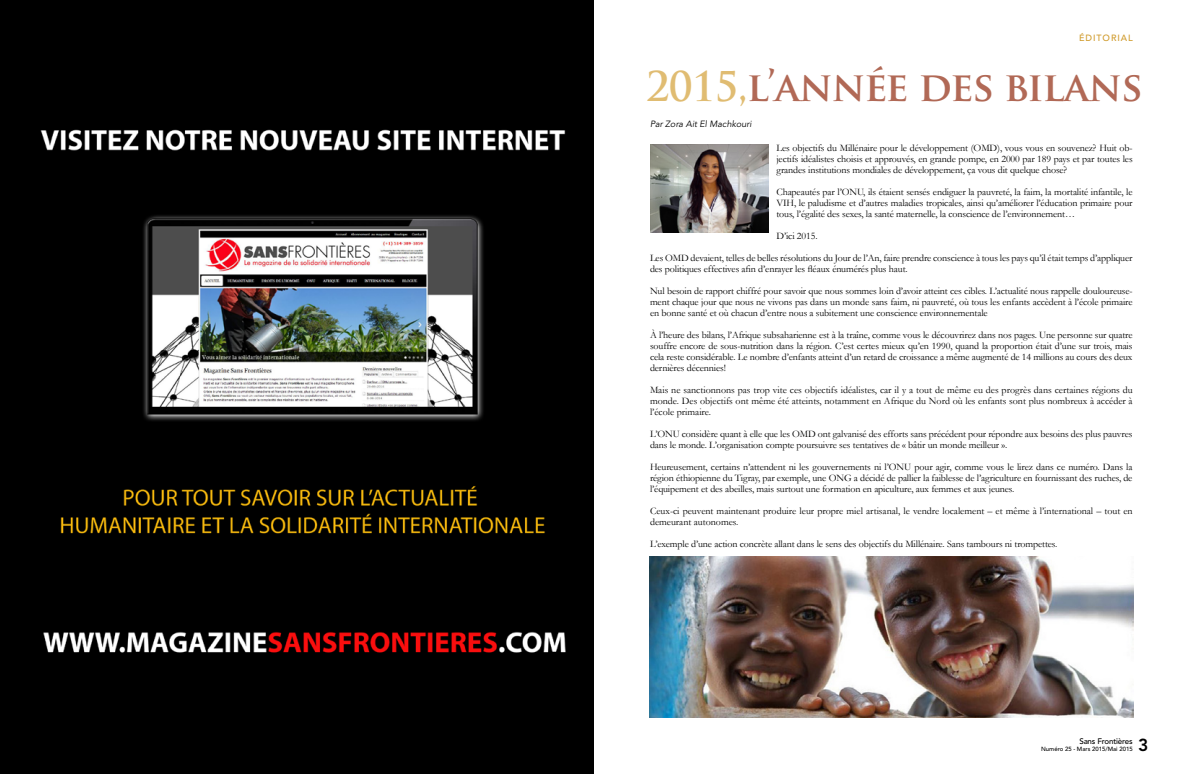
<style>
.page{position:relative;width:1188px;height:774px;background:#fff}
.page>*{position:absolute;margin:0;border:0;box-sizing:border-box;transform-origin:0 0}
.t1{font:700 40px "Trajan Pro";letter-spacing:-.025em;color:#b16956}
.t2{font:800 17.3px "Avenir LT Std";color:#000}
.t3{font:10px/11px "Garamond";letter-spacing:-.01em;color:#000;text-align:justify}
.t4{font:italic 9px "Avenir LT Std";color:#000}
.t5{font:500 9px "Avenir LT Std";letter-spacing:.1em;color:#d09b2c}
.t6{font:500 8px "Avenir LT Std";letter-spacing:-.02em;color:#000}
.t7{font:500 6px "Avenir LT Std";color:#000}
.s1{color:#e0bc72}
</style>
<div class="page">
<img style="left:649px;top:556px;width:485px;height:161px">
<img style="left:650px;top:144px;width:118px;height:89px">
<div style="left:0;top:0;width:594px;height:774px;background:#000"></div>
<img style="left:40px;top:129px;width:526px;height:524px">
<p class="t5" style="left:1079px;top:33px;width:55px">ÉDITORIAL</p>
<h1 class="t1" style="left:646px;top:62px;width:498px"><span class="s1">2015,</span>L’ANNÉE DES BILANS</h1>
<p class="t4" style="left:650px;top:119px;width:103px">Par Zora Ait El Machkouri</p>
<p class="t3" style="left:776px;top:142px;width:358px">Les objectifs du Millénaire pour le développement (OMD), vous vous en souvenez? Huit ob&shy;jectifs idéalistes choisis et approuvés, en grande pompe, en 2000 par 189 pays et par toutes les grandes institutions mondiales de développement, ça vous dit quelque chose?</p>
<p class="t3" style="left:776px;top:186px;width:358px">Chapeautés par l’ONU, ils étaient sensés endiguer la pauvreté, la faim, la mortalité infantile, le VIH, le paludisme et d’autres maladies tropicales, ainsi qu’améliorer l’éducation primaire pour tous, l’égalité des sexes, la santé maternelle, la conscience de l’environnement…</p>
<p class="t3" style="left:776px;top:230px;width:43px">D’ici 2015.</p>
<p class="t3" style="left:650px;top:252px;width:484px">Les OMD devaient, telles de belles résolutions du Jour de l’An, faire prendre conscience à tous les pays qu’il était temps d’appliquer des politiques effectives afin d’enrayer les fléaux énumérés plus haut.</p>
<p class="t3" style="left:650px;top:285px;width:484px">Nul besoin de rapport chiffré pour savoir que nous sommes loin d’avoir atteint ces cibles. L’actualité nous rappelle douloureuse&shy;ment chaque jour que nous ne vivons pas dans un monde sans faim, ni pauvreté, où tous les enfants accèdent à l’école primaire en bonne santé et où chacun d’entre nous a subitement une conscience environnementale</p>
<p class="t3" style="left:650px;top:329px;width:484px">À l’heure des bilans, l’Afrique subsaharienne est à la traîne, comme vous le découvrirez dans nos pages. Une personne sur quatre souffre encore de sous-nutrition dans la région. C’est certes mieux qu’en 1990, quand la proportion était d’une sur trois, mais cela reste considérable. Le nombre d’enfants atteint d’un retard de croissance a même augmenté de 14 millions au cours des deux dernières décennies!</p>
<p class="t3" style="left:650px;top:384px;width:484px">Mais ne sanctionnons pas trop vite ces objectifs idéalistes, car il y a tout de même eu des progrès dans certaines régions du monde. Des objectifs ont même été atteints, notamment en Afrique du Nord où les enfants sont plus nombreux à accéder à l’école primaire.</p>
<p class="t3" style="left:650px;top:428px;width:484px">L’ONU considère quant à elle que les OMD ont galvanisé des efforts sans précédent pour répondre aux besoins des plus pauvres dans le monde. L’organisation compte poursuivre ses tentatives de « bâtir un monde meilleur ».</p>
<p class="t3" style="left:650px;top:461px;width:484px">Heureusement, certains n’attendent ni les gouvernements ni l’ONU pour agir, comme vous le lirez dans ce numéro. Dans la région éthiopienne du Tigray, par exemple, une ONG a décidé de pallier la faiblesse de l’agriculture en fournissant des ruches, de l’équipement et des abeilles, mais surtout une formation en apiculture, aux femmes et aux jeunes.</p>
<p class="t3" style="left:650px;top:505px;width:484px">Ceux-ci peuvent maintenant produire leur propre miel artisanal, le vendre localement – et même à l’international – tout en demeurant autonomes.</p>
<p class="t3" style="left:650px;top:538px;width:409px">L’exemple d’une action concrète allant dans le sens des objectifs du Millénaire. Sans tambours ni trompettes.</p>
<p class="t6" style="left:1079px;top:737px;width:55px">Sans Frontières</p>
<p class="t7" style="left:1041px;top:746px;width:93px">Numéro 25 - Mars 2015/Mai 2015</p>
<h2 class="t2" style="left:1138px;top:735px;width:12px">3</h2>
</div>
